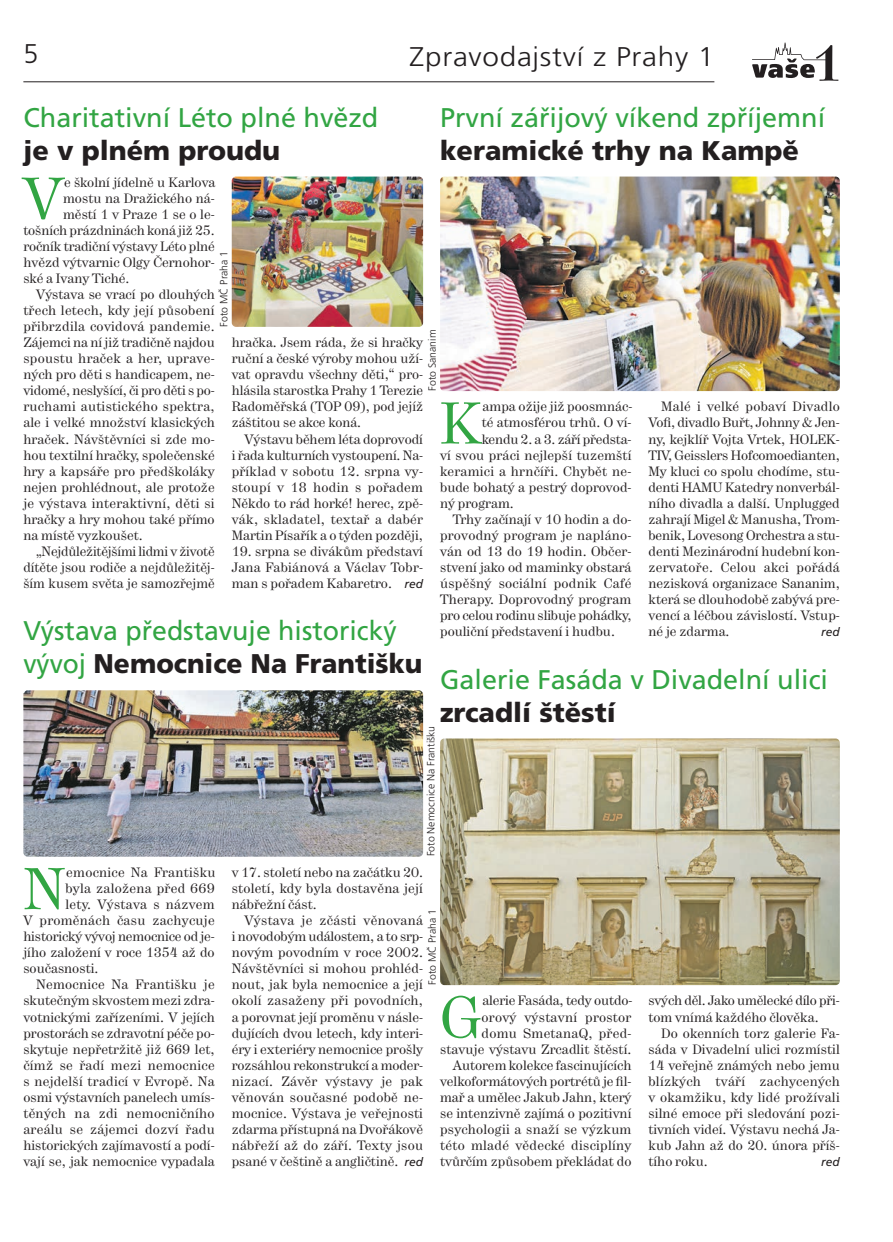
<style>
.page{position:relative;width:893px;height:1242px;background:#fff}
.page>*{position:absolute;margin:0;border:0;box-sizing:border-box;transform-origin:0 0}
.t1{font:58.5px "Hercules";color:#32a543}
.t2{font:27px/33px "Frutiger CE";color:#32a543}
.t3{font:900 27px "Frutiger CE";color:#231f20}
.t4{font:300 27px "Frutiger CE";letter-spacing:.025em;color:#231f20;scale:1.1 1}
.t5{font:300 27px "Frutiger CE";letter-spacing:.025em;color:#231f20}
.t6{font:13.5px/16px "Hercules";color:#231f20;text-align:justify}
.t7{font:13.5px "Hercules";letter-spacing:.02em;color:#231f20}
.t8{font:italic 12px "Frutiger CE";color:#231f20}
.t9{font:300 10.5px "Frutiger CE";color:#231f20}
.s1{font-family:"Frutiger CE";font-style:italic;font-size:12px}
.s2{font-weight:900;color:#231f20}
</style>
<div class="page">
<svg style="left:752px;top:43px;width:86px;height:38px"></svg>
<hr style="left:23px;top:81px;width:691px;height:1px;background:#231f20">
<img style="left:232px;top:176px;width:191px;height:151px;border-radius:4px">
<img style="left:440px;top:176px;width:400px;height:215px;border-radius:4px">
<img style="left:440px;top:738px;width:400px;height:247px;border-radius:4px">
<img style="left:23px;top:690px;width:400px;height:166px;border-radius:4px">
<h2 class="t5" style="left:23px;top:42px;width:17px">5</h2>
<h2 class="t4" style="left:410px;top:45px;width:279px">Zpravodajství z Prahy 1</h2>
<h2 class="t2" style="left:23px;top:102px;width:357px">Charitativní Léto plné hvězd</h2>
<h2 class="t3" style="left:23px;top:139px;width:258px">je v plném proudu</h2>
<h2 class="t2" style="left:440px;top:102px;width:387px">První zářijový víkend zpříjemní</h2>
<h2 class="t3" style="left:440px;top:139px;width:360px">keramické trhy na Kampě</h2>
<h1 class="t1" style="left:23px;top:177px;width:41px">V</h1>
<p class="t6" style="left:64px;top:175px;width:153px">e školní jídelně u Karlova</p>
<p class="t6" style="left:63px;top:191px;width:153px">mostu na Dražického ná-</p>
<p class="t6" style="left:63px;top:207px;width:153px">městí 1 v Praze 1 se o le-</p>
<p class="t6" style="left:23px;top:223px;width:193px">tošních prázdninách koná již 25.</p>
<p class="t6" style="left:23px;top:239px;width:193px">ročník tradiční výstavy Léto plné</p>
<p class="t6" style="left:23px;top:255px;width:193px">hvězd výtvarnic Olgy Černohor-</p>
<p class="t6" style="left:23px;top:271px;width:108px">ské a Ivany Tiché.</p>
<p class="t6" style="left:36px;top:287px;width:180px">Výstava se vrací po dlouhých</p>
<p class="t7" style="left:23px;top:305px;width:193px">třech letech, kdy její působení</p>
<p class="t7" style="left:23px;top:321px;width:193px">přibrzdila covidová pandemie.</p>
<p class="t6" style="left:23px;top:335px;width:193px">Zájemci na ní již tradičně najdou</p>
<p class="t7" style="left:23px;top:354px;width:193px">spoustu hraček a her, uprave-</p>
<p class="t6" style="left:23px;top:368px;width:193px">ných pro děti s handicapem, ne-</p>
<p class="t6" style="left:23px;top:384px;width:193px">vidomé, neslyšící, či pro děti s po-</p>
<p class="t7" style="left:23px;top:402px;width:193px">ruchami autistického spektra,</p>
<p class="t6" style="left:23px;top:416px;width:193px">ale i velké množství klasických</p>
<p class="t6" style="left:23px;top:432px;width:193px">hraček. Návštěvníci si zde mo-</p>
<p class="t6" style="left:23px;top:448px;width:193px">hou textilní hračky, společenské</p>
<p class="t6" style="left:23px;top:464px;width:193px">hry a kapsáře pro předškoláky</p>
<p class="t6" style="left:23px;top:480px;width:193px">nejen prohlédnout, ale protože</p>
<p class="t7" style="left:23px;top:498px;width:193px">je výstava interaktivní, děti si</p>
<p class="t6" style="left:23px;top:512px;width:193px">hračky a hry mohou také přímo</p>
<p class="t6" style="left:23px;top:528px;width:121px">na místě vyzkoušet.</p>
<p class="t6" style="left:36px;top:544px;width:180px">„Nejdůležitějšími lidmi v životě</p>
<p class="t6" style="left:23px;top:560px;width:193px">dítěte jsou rodiče a nejdůležitěj-</p>
<p class="t6" style="left:23px;top:576px;width:193px">ším kusem světa je samozřejmě</p>
<p class="t9" style="left:220px;top:326px;width:77px;rotate:-90deg">Foto MČ Praha 1</p>
<p class="t9" style="left:428px;top:391px;width:63px;rotate:-90deg">Foto Sananim</p>
<p class="t6" style="left:232px;top:335px;width:193px">hračka. Jsem ráda, že si hračky ruční a české výroby mohou uží&shy;vat opravdu všechny děti,“ pro&shy;hlásila starostka Pra hy 1 Terezie Radoměřská (TOP 09), pod jejíž záštitou se akce koná.</p>
<p class="t6" style="left:232px;top:432px;width:193px;text-indent:13px">Výstavu během léta doprovodí i řada kulturních vystoupení. Na&shy;příklad v sobotu 12. srpna vy&shy;stoupí v 18 hodin s pořadem Něk do to rád horké! herec, zpě&shy;vák, skladatel, textař a dabér Martin Písařík a o týden později,</p>
<p class="t6" style="left:232px;top:544px;width:193px">19. srpna se divákům představí Jana Fabiánová a Václav Tobr&shy;man s pořadem Kabaretro. <span class="s1">red</span></p>
<h1 class="t1" style="left:440px;top:402px;width:43px">K</h1>
<p class="t6" style="left:483px;top:400px;width:151px">ampa ožije již poosmnác -</p>
<p class="t6" style="left:648px;top:400px;width:193px;text-indent:13px">Malé i velké pobaví Divadlo Vofi, divadlo Buřt, Johnny &amp; Jen - ny, kejklíř Vojta Vrtek, HOLEK-TIV, Geisslers Hofcomoedianten, My kluci co spolu chodíme, stu&shy;denti HAMU Katedry nonverbál&shy;ního divadla a další. Unplugged zahrají Migel &amp; Manusha, Trom&shy;benik, Lovesong Orchestra a stu&shy;denti Mezinárod ní hudební kon&shy;zervatoře. Celou akci pořádá ne zisková organizace Sananim, která se dlouhodobě zabývá pre&shy;vencí a léčbou závislostí. Vstup - né je zdarma.</p>
<p class="t6" style="left:482px;top:416px;width:151px">té atmosférou trhů. O ví-</p>
<p class="t6" style="left:482px;top:432px;width:151px">kendu 2. a 3. září předsta -</p>
<p class="t6" style="left:440px;top:448px;width:193px">ví svou práci nejlepší tuzemští</p>
<p class="t7" style="left:440px;top:466px;width:193px">keramici a hrnčíři. Chybět ne-</p>
<p class="t6" style="left:440px;top:480px;width:193px">bude bohatý a pestrý doprovod -</p>
<p class="t6" style="left:440px;top:496px;width:75px">ný program.</p>
<p class="t6" style="left:453px;top:512px;width:180px">Trhy začínají v 10 hodin a do-</p>
<p class="t7" style="left:440px;top:530px;width:193px">provodný program je napláno-</p>
<p class="t6" style="left:440px;top:544px;width:193px">ván od 13 do 19 hodin. Občer-</p>
<p class="t6" style="left:440px;top:560px;width:193px">stvení jako od maminky obstará</p>
<p class="t7" style="left:440px;top:578px;width:193px">úspěšný sociální podnik Café</p>
<p class="t6" style="left:440px;top:592px;width:193px">Therapy. Doprovodný program</p>
<p class="t6" style="left:440px;top:608px;width:193px">pro celou rodinu slibuje pohádky,</p>
<p class="t6" style="left:440px;top:624px;width:176px">pouliční představení i hudbu.</p>
<h2 class="t2" style="left:23px;top:616px;width:400px">Výstava představuje historický vývoj <span class="s2">Nemocnice Na Františku</span></h2>
<p class="t8" style="left:821px;top:627px;width:20px">red</p>
<h2 class="t2" style="left:440px;top:664px;width:389px">Galerie Fasáda v Divadelní ulici</h2>
<h2 class="t3" style="left:440px;top:701px;width:177px">zrcadlí štěstí</h2>
<h1 class="t1" style="left:23px;top:868px;width:44px">N</h1>
<p class="t7" style="left:66px;top:867px;width:151px">emocnice Na Františku</p>
<p class="t7" style="left:65px;top:883px;width:151px">byla založena před 669</p>
<p class="t7" style="left:65px;top:899px;width:151px">lety. Výstava s názvem</p>
<p class="t7" style="left:23px;top:915px;width:193px">V proměnách času zachycuje</p>
<p class="t6" style="left:23px;top:929px;width:193px">historický vývoj nemocnice od je-</p>
<p class="t6" style="left:23px;top:945px;width:193px">jího založení v roce 1354 až do</p>
<p class="t6" style="left:23px;top:961px;width:77px">současnosti.</p>
<p class="t7" style="left:36px;top:980px;width:180px">Nemocnice Na Františku je</p>
<p class="t6" style="left:23px;top:993px;width:193px">skutečným skvostem mezi zdra-</p>
<p class="t6" style="left:23px;top:1010px;width:193px">votnickými zařízeními. V jejích</p>
<p class="t6" style="left:23px;top:1026px;width:193px">prostorách se zdravotní péče po-</p>
<p class="t6" style="left:23px;top:1042px;width:193px">skytuje nepřetržitě již 669 let,</p>
<p class="t7" style="left:23px;top:1060px;width:193px">čímž se řadí mezi nemocnice</p>
<p class="t7" style="left:23px;top:1076px;width:193px">s nejdelší tradicí v Evropě. Na</p>
<p class="t6" style="left:23px;top:1090px;width:193px">osmi výstavních panelech umís-</p>
<p class="t7" style="left:23px;top:1108px;width:193px">těných na zdi nemocničního</p>
<p class="t7" style="left:23px;top:1124px;width:193px">areálu se zájemci dozví řa du</p>
<p class="t6" style="left:23px;top:1138px;width:193px">historických zajímavostí a podí-</p>
<p class="t6" style="left:23px;top:1154px;width:193px">vají se, jak nemocnice vypadala</p>
<p class="t9" style="left:426px;top:856px;width:132px;rotate:-90deg">Foto Nemocnice Na Františku</p>
<p class="t6" style="left:232px;top:865px;width:193px">v 17. století nebo na začátku 20. století, kdy byla dostavěna její nábřežní část.</p>
<p class="t6" style="left:232px;top:913px;width:193px;text-indent:13px">Výstava je zčásti věnovaná i novodobým událostem, a to srp&shy;novým povodním v roce 2002.<br>Návštěvníci si mohou prohléd&shy;nout, jak byla nemocnice a její okolí zasaženy při povodních, a porovnat její proměnu v násle&shy;dujících dvou letech, kdy interi&shy;éry i exteriéry nemocnice prošly rozsáhlou rekonstrukcí a moder&shy;nizací. Závěr výstavy je pak věno ván současné podobě ne&shy;mocnice. Výstava je veřejnosti zdar ma přístupná na Dvořákově nábřeží až do září. Texty jsou psané v češtině a angličtině. <span class="s1">red</span></p>
<p class="t9" style="left:428px;top:985px;width:77px;rotate:-90deg">Foto MČ Praha 1</p>
<h1 class="t1" style="left:440px;top:996px;width:43px">G</h1>
<p class="t6" style="left:440px;top:993px;width:194px;text-align:right">alerie Fasáda, tedy outdo-<br>orový výstavní prostor<br>domu SmetanaQ, před&shy;stavuje výstavu Zrcadlit štěstí.<br>Autorem kolekce fascinujících velkoformátových portrétů je fil&shy;mař a umělec Jakub Jahn, který se intenzivně zajímá o pozitivní psychologii a snaží se výzkum této mladé vědecké disciplíny tvůrčím způsobem překládat do</p>
<p class="t6" style="left:648px;top:993px;width:193px">svých děl. Jako umělecké dílo při&shy;tom vnímá každého člověka.</p>
<p class="t6" style="left:648px;top:1026px;width:193px;text-indent:13px">Do okenních torz galerie Fa&shy;sáda v Divadelní ulici rozmístil 14 veřejně známých nebo jemu blízkých tváří zachycených v okamžiku, kdy lidé prožívali silné emoce při sledování pozi&shy;tivních videí. Výstavu nechá Ja&shy;kub Jahn až do 20. února příš&shy;tího roku.</p>
<p class="t8" style="left:821px;top:1156px;width:20px">red</p>
</div>
